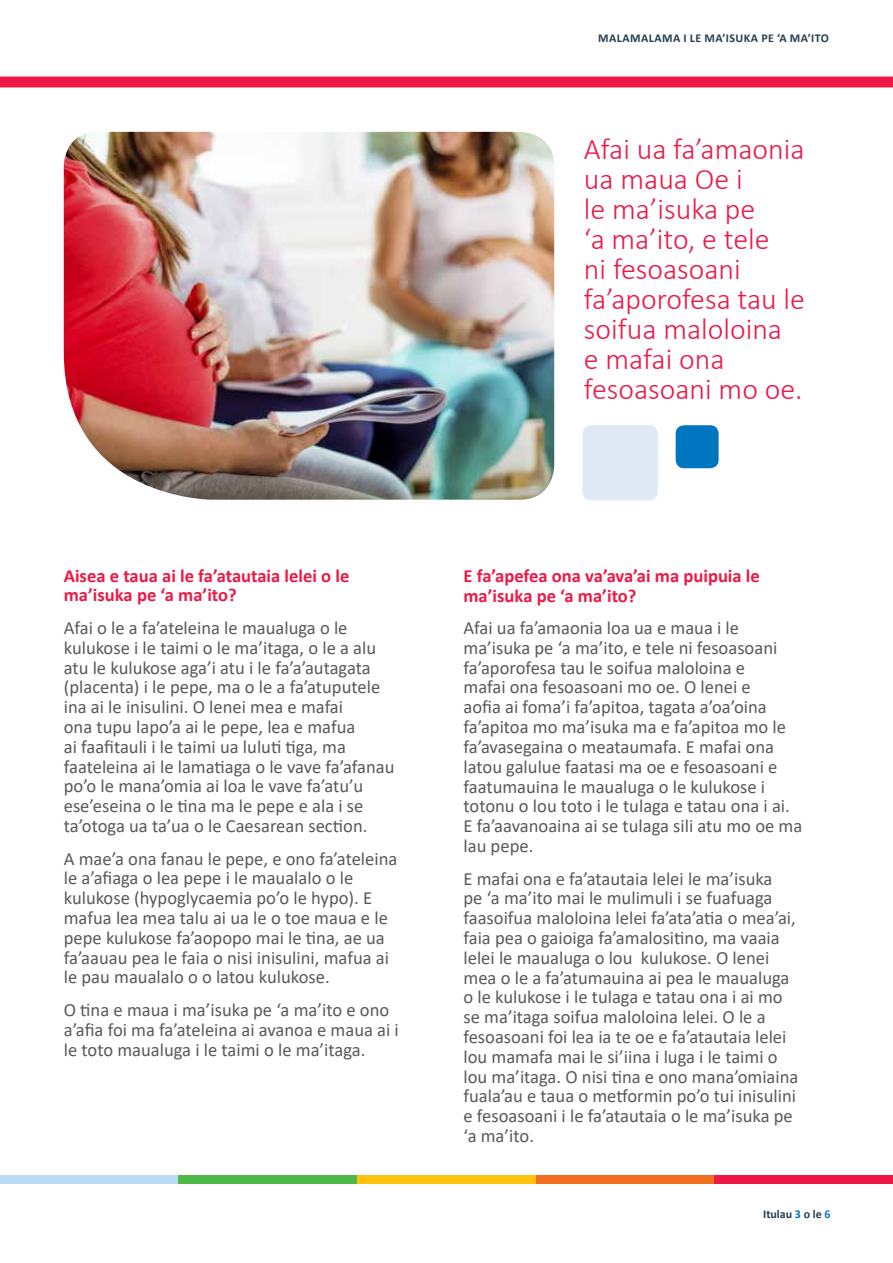
<style>
.page{position:relative;width:893px;height:1263px;background:#fff}
.page>*{position:absolute;margin:0;border:0;box-sizing:border-box;transform-origin:0 0}
.t1{font:300 30px/30px "Calibri";color:#ed1846}
.t2{font:18.6px/19.8px "Calibri";color:#58595b}
.t3{font:700 18.6px/19.8px "Calibri";color:#ed1846}
.t4{font:700 12px "Calibri";letter-spacing:.04em;color:#243e50}
.t5{font:700 12px "Calibri";color:#243e50}
.s1{color:#0076c0}
</style>
<div class="page">
<div style="left:0;top:77px;width:893px;height:10px;background:#ed1846"></div>
<div style="left:357px;top:1176px;width:179px;height:8px;background:#ffc20e"></div>
<div style="left:0;top:1176px;width:179px;height:8px;background:#bcdbf3"></div>
<div style="left:179px;top:1176px;width:178px;height:8px;background:#50b848"></div>
<div style="left:536px;top:1176px;width:178px;height:8px;background:#f36f21"></div>
<div style="left:714px;top:1176px;width:179px;height:8px;background:#ed1846"></div>
<img style="left:64px;top:132px;width:490px;height:368px">
<div style="left:676px;top:425px;width:43px;height:43px;background:#0076c0;border-radius:9px"></div>
<div style="left:583px;top:425px;width:75px;height:75px;background:#e1e9f6;border-radius:9px"></div>
<p class="t4" style="left:598px;top:31px;width:232px">MALAMALAMA I LE MA’ISUKA PE ‘A MA’ITO</p>
<h1 class="t1" style="left:584px;top:133px;width:222px">Afai ua fa’amaonia ua maua Oe i<br>le ma’isuka pe<br>‘a ma’ito, e tele<br>ni fesoasoani fa’aporofesa tau le soifua maloloina<br>e mafai ona fesoasoani mo oe.</h1>
<p class="t3" style="left:64px;top:565px;width:287px">Aisea e taua ai le fa’atautaia lelei o le ma’isuka pe ‘a ma’ito?</p>
<p class="t2" style="left:64px;top:617px;width:332px">Afai o le a fa’ateleina le maualuga o le kulukose i le taimi o le ma’itaga, o le a alu atu le kulukose aga’i atu i le fa’a’autagata (placenta) i le pepe, ma o le a fa’atuputele ina ai le inisulini. O lenei mea e mafai<br>ona tupu lapo’a ai le pepe, lea e mafua<br>ai faafitauli i le taimi ua luluti tiga, ma faateleina ai le lamatiaga o le vave fa’afanau po’o le mana’omia ai loa le vave fa’atu’u ese’eseina o le tina ma le pepe e ala i se ta’otoga ua ta’ua o le Caesarean section.</p>
<p class="t2" style="left:64px;top:848px;width:335px">A mae’a ona fanau le pepe, e ono fa’ateleina le a’afiaga o lea pepe i le maualalo o le kulukose (hypoglycaemia po’o le hypo). E mafua lea mea talu ai ua le o toe maua e le pepe kulukose fa’aopopo mai le tina, ae ua fa’aauau pea le faia o nisi inisulini, mafua ai le pau maualalo o o latou kulukose.</p>
<p class="t2" style="left:64px;top:999px;width:337px">O tina e maua i ma’isuka pe ‘a ma’ito e ono a’afia foi ma fa’ateleina ai avanoa e maua ai i le toto maualuga i le taimi o le ma’itaga.</p>
<p class="t3" style="left:463px;top:566px;width:298px">E fa’apefea ona va’ava’ai ma puipuia le ma’isuka pe ‘a ma’ito?</p>
<p class="t2" style="left:463px;top:617px;width:340px">Afai ua fa’amaonia loa ua e maua i le ma’isuka pe ‘a ma’ito, e tele ni fesoasoani fa’aporofesa tau le soifua maloloina e<br>mafai ona fesoasoani mo oe. O lenei e<br>aofia ai foma’i fa’apitoa, tagata a’oa’oina fa’apitoa mo ma’isuka ma e fa’apitoa mo le fa’avasegaina o meataumafa. E mafai ona latou galulue faatasi ma oe e fesoasoani e faatumauina le maualuga o le kulukose i totonu o lou toto i le tulaga e tatau ona i ai.<br>E fa’aavanoaina ai se tulaga sili atu mo oe ma lau pepe.</p>
<p class="t2" style="left:463px;top:868px;width:336px">E mafai ona e fa’atautaia lelei le ma’isuka<br>pe ‘a ma’ito mai le mulimuli i se fuafuaga faasoifua maloloina lelei fa’ata’atia o mea’ai, faia pea o gaioiga fa’amalositino, ma vaaia lelei le maualuga o lou kulukose. O lenei mea o le a fa’atumauina ai pea le maualuga o le kulukose i le tulaga e tatau ona i ai mo se ma’itaga soifua maloloina lelei. O le a fesoasoani foi lea ia te oe e fa’atautaia lelei lou mamafa mai le si’iina i luga i le taimi o lou ma’itaga. O nisi tina e ono mana’omiaina fuala’au e taua o metformin po’o tui inisulini e fesoasoani i le fa’atautaia o le ma’isuka pe ‘a ma’ito.</p>
<p class="t5" style="left:763px;top:1206px;width:69px">Itulau <span class="s1">3</span> o le <span class="s1">6</span></p>
</div>
